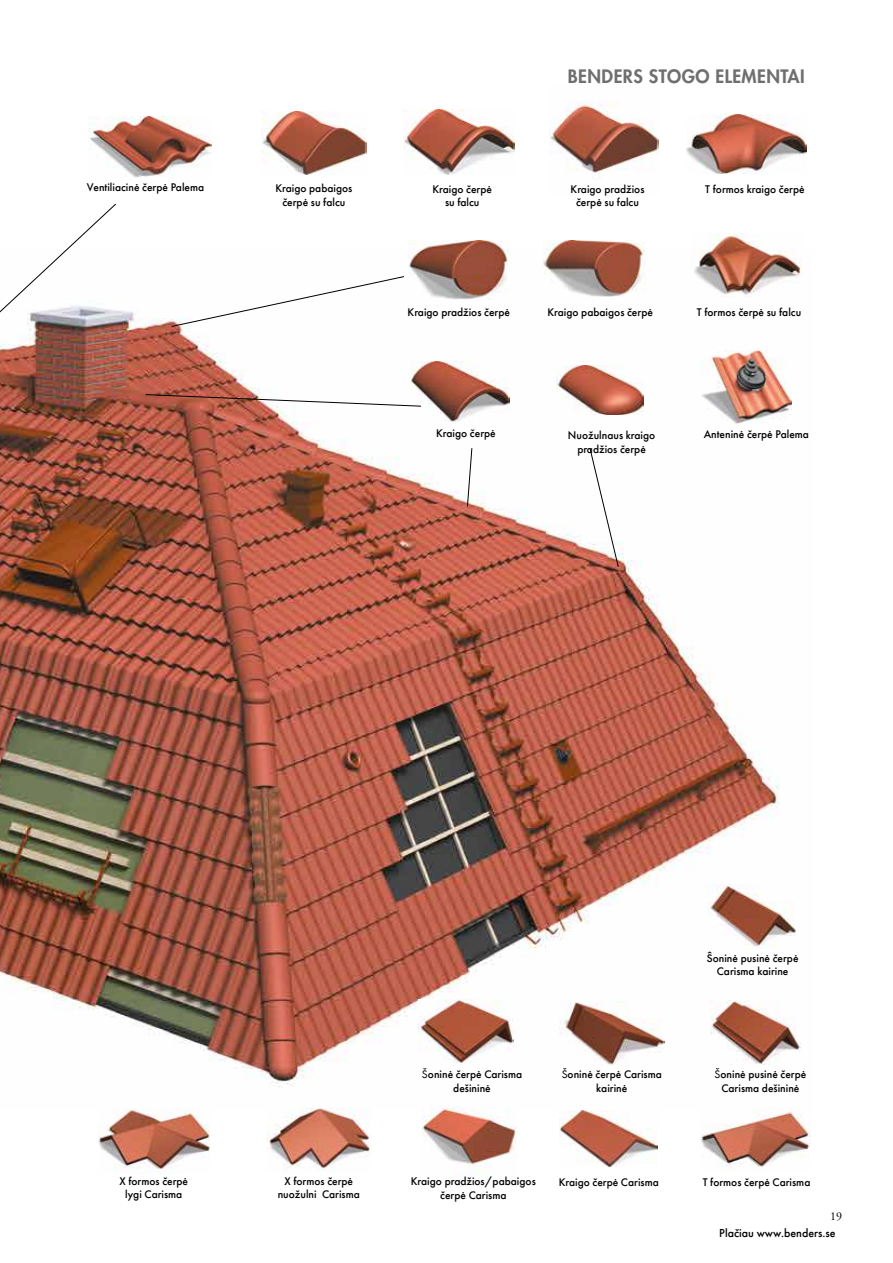
<style>
.page{position:relative;width:893px;height:1263px;background:#fff}
.page>*{position:absolute;margin:0;border:0;box-sizing:border-box;transform-origin:0 0}
.t1{font:800 18px "Futura Std";letter-spacing:.025em;color:#706f6f}
.t2{font:12px "Futura PT Medium";color:#000}
.t3{font:12px "Adobe Garamond Pro";color:#000}
.t4{font:11.55px/13.8px "Futura PT Medium";color:#000;text-align:center}
.s1{font-family:"Futura PT Book"}
</style>
<div class="page">
<img style="left:0;top:251px;width:803px;height:836px">
<img style="left:543px;top:241px;width:102px;height:55px">
<img style="left:403px;top:110px;width:111px;height:65px">
<img style="left:686px;top:114px;width:120px;height:59px">
<img style="left:88px;top:117px;width:123px;height:61px">
<img style="left:408px;top:241px;width:102px;height:59px">
<img style="left:410px;top:361px;width:100px;height:60px">
<img style="left:0;top:204px;width:116px;height:211px">
<img style="left:557px;top:365px;width:87px;height:50px">
<svg style="left:467px;top:448px;width:5px;height:59px"></svg>
<svg style="left:589px;top:448px;width:30px;height:119px"></svg>
<img style="left:560px;top:1111px;width:98px;height:55px">
<img style="left:422px;top:1106px;width:94px;height:67px">
<img style="left:550px;top:103px;width:109px;height:72px">
<svg style="left:145px;top:394px;width:276px;height:13px"></svg>
<img style="left:262px;top:111px;width:104px;height:64px">
<svg style="left:171px;top:276px;width:233px;height:51px"></svg>
<img style="left:691px;top:234px;width:111px;height:64px">
<img style="left:699px;top:350px;width:93px;height:73px">
<img style="left:266px;top:1108px;width:104px;height:63px">
<img style="left:419px;top:1000px;width:94px;height:63px">
<img style="left:560px;top:1001px;width:104px;height:64px">
<img style="left:710px;top:1001px;width:90px;height:63px">
<img style="left:708px;top:884px;width:90px;height:64px">
<img style="left:99px;top:1109px;width:110px;height:60px">
<img style="left:700px;top:1108px;width:111px;height:63px">
<h1 class="t1" style="left:568px;top:65px;width:238px">BENDERS STOGO ELEMENTAI</h1>
<p class="t4" style="left:87px;top:181px;width:119px">Ventiliacinė čerpė Palema</p>
<p class="t4" style="left:705px;top:183px;width:101px">T formos kraigo čerpė</p>
<p class="t4" style="left:275px;top:181px;width:78px">Kraigo pabaigos čerpė su falcu</p>
<p class="t4" style="left:571px;top:182px;width:75px">Kraigo pradžios čerpė su falcu</p>
<p class="t4" style="left:432px;top:182px;width:61px">Kraigo čerpė su falcu</p>
<p class="t4" style="left:408px;top:305px;width:104px">Kraigo pradžios čerpė</p>
<p class="t4" style="left:548px;top:306px;width:107px">Kraigo pabaigos čerpė</p>
<p class="t4" style="left:697px;top:305px;width:106px">T formos čerpė su falcu</p>
<p class="t4" style="left:436px;top:427px;width:61px">Kraigo čerpė</p>
<p class="t4" style="left:568px;top:428px;width:89px">Nuožulnaus kraigo pradžios čerpė</p>
<p class="t4" style="left:704px;top:427px;width:107px">Anteninė čerpė Palema</p>
<p class="t4" style="left:707px;top:951px;width:93px">Ŝoninė pusinė čerpė<br>Carisma kairine</p>
<p class="t4" style="left:422px;top:1067px;width:102px"><span class="s1">Š</span>oninė čerpė Carisma dešininė</p>
<p class="t4" style="left:562px;top:1067px;width:102px"><span class="s1">Š</span>oninė čerpė Carisma kairinė</p>
<p class="t4" style="left:715px;top:1067px;width:93px"><span class="s1">Š</span>oninė pusinė čerpė<br>Carisma dešininė</p>
<p class="t4" style="left:411px;top:1174px;width:126px">Kraigo pradžios/pabaigos</p>
<p class="t4" style="left:559px;top:1175px;width:102px">Kraigo čerpė Carisma</p>
<p class="t4" style="left:440px;top:1188px;width:68px">čerpė Carisma</p>
<p class="t4" style="left:278px;top:1174px;width:84px">X formos čerpė nuožulni Carisma</p>
<p class="t4" style="left:119px;top:1174px;width:70px">X formos čerpė lygi Carisma</p>
<p class="t4" style="left:703px;top:1175px;width:109px">T formos čerpė Carisma</p>
<p class="t3" style="left:830px;top:1208px;width:13px">19</p>
<p class="t2" style="left:719px;top:1225px;width:118px">Plačiau www.benders.se</p>
</div>
